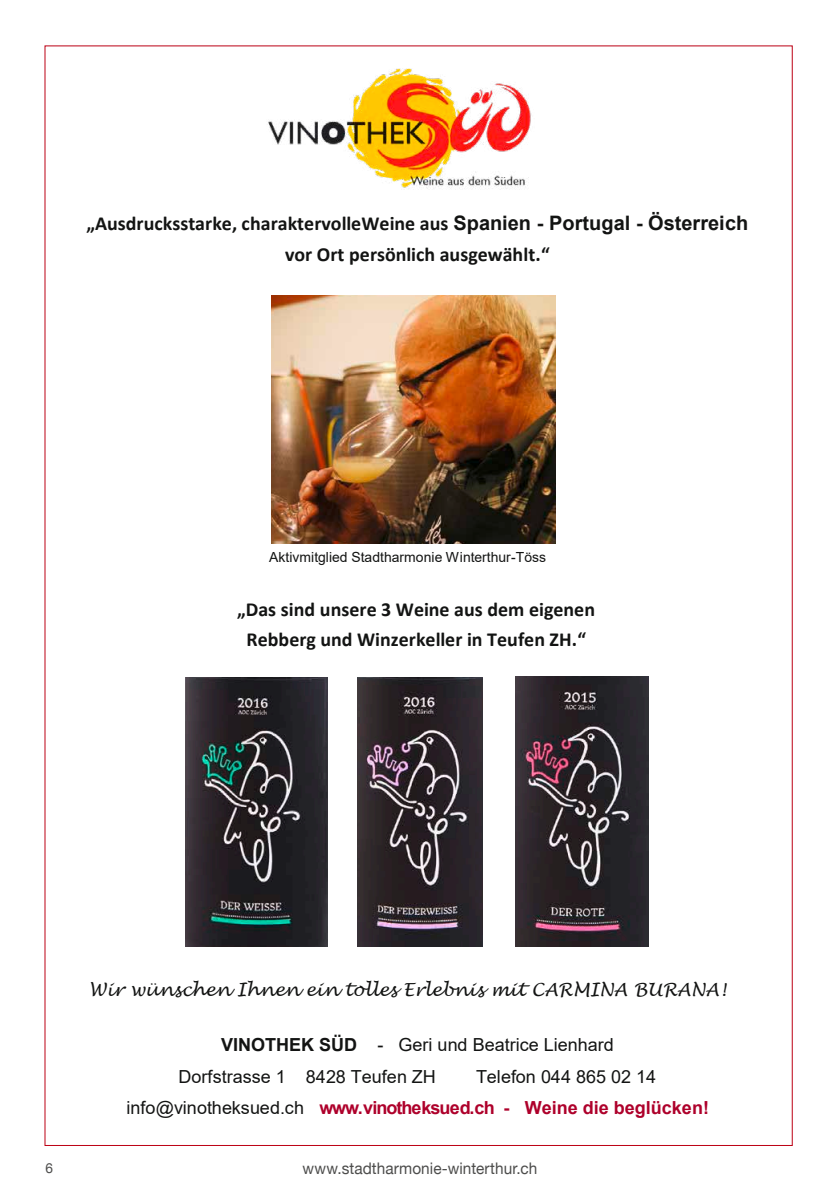
<style>
.page{position:relative;width:840px;height:1191px;background:#fff}
.page>*{position:absolute;margin:0;border:0;box-sizing:border-box;transform-origin:0 0}
.t1{font:700 20px/30.2px "Calibri";color:#131413;text-align:center}
.t2{font:700 18px/31.4px "Arial";color:#ae002b}
.t3{font:18px/31.6px "Arial";color:#131413}
.t4{font:italic 18px "Lucida Handwriting";color:#131413}
.t5{font:16px "Helvetica Neue";letter-spacing:.005em;color:#4d4d4c;scale:.96 1}
.t6{font:14px "Arial";color:#131413}
.t7{font:14px "Helvetica Neue";color:#4d4d4c}
.s1{font-family:"Arial"}
.s2{font-weight:700}
.s3{font-weight:400;color:#131413}
</style>
<div class="page">
<img style="left:272px;top:296px;width:283px;height:247px">
<img style="left:185px;top:677px;width:142px;height:269px">
<img style="left:357px;top:677px;width:125px;height:269px">
<img style="left:515px;top:676px;width:133px;height:270px">
<img style="left:253px;top:45px;width:331px;height:144px">
<p class="t1" style="left:86px;top:208px;width:663px">„Ausdrucksstarke, charaktervolleWeine aus <span class="s1">Spanien - Portugal - Österreich </span>vor Ort persönlich ausgewählt.“</p>
<p class="t6" style="left:269px;top:547px;width:278px">Aktivmitglied Stadtharmonie Winterthur-Töss</p>
<p class="t1" style="left:237px;top:593px;width:359px">„Das sind unsere 3 Weine aus dem eigenen<br>Rebberg und Winzerkeller in Teufen ZH.“</p>
<p class="t4" style="left:89px;top:978px;width:638px">Wir wünschen Ihnen ein tolles Erlebnis mit CARMINA BURANA!</p>
<p class="t3" style="left:178px;top:1029px;width:436px;text-indent:43px"><span class="s2">VINOTHEK SÜD</span> - Geri und Beatrice Lienhard<br>Dorfstrasse 1 8428 Teufen ZH</p>
<p class="t2" style="left:126px;top:1061px;width:583px;text-indent:349px"><span class="s3">Telefon 044 865 02 14 info@vinotheksued.ch</span> www.vinotheksued.ch - Weine die beglücken!</p>
<p class="t7" style="left:45px;top:1158px;width:9px">6</p>
<p class="t5" style="left:302px;top:1156px;width:246px">www.stadtharmonie-winterthur.ch</p>
</div>
